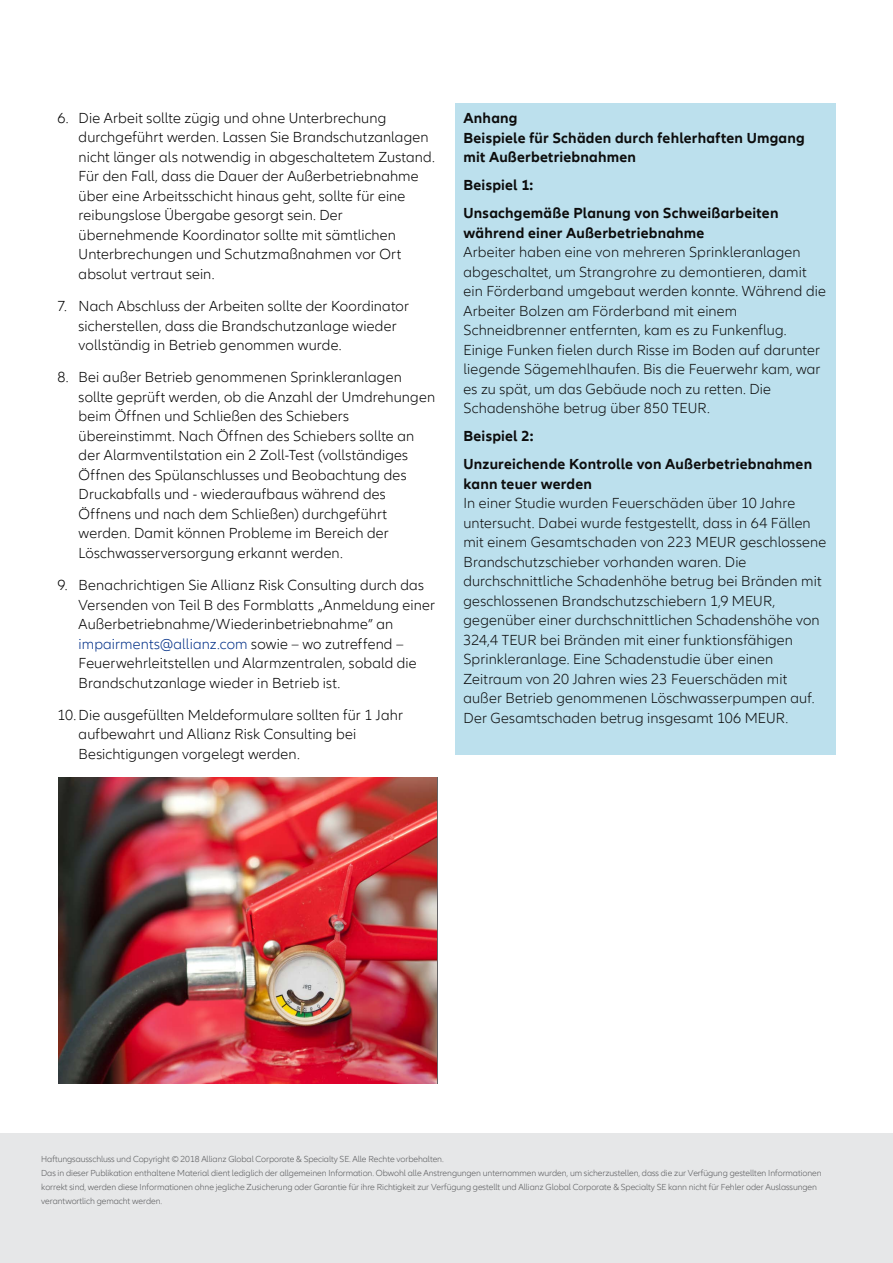
<style>
.page{position:relative;width:893px;height:1263px;background:#fff}
.page>*{position:absolute;margin:0;border:0;box-sizing:border-box;transform-origin:0 0}
.t1{font:300 15px/19.5px "Allianz Neo";letter-spacing:.01em;color:#000}
.t2{font:700 15px/19.5px "Allianz Neo";letter-spacing:.015em;color:#000}
.t3{font:300 9px/14.1px "Allianz Neo";letter-spacing:-.01em;color:#58595b}
.s1{color:#002f87}
</style>
<div class="page">
<img style="left:59px;top:777px;width:378px;height:306px">
<div style="left:455px;top:103px;width:381px;height:652px;background:#b9dfed"></div>
<div style="left:0;top:1134px;width:893px;height:129px;background:#e6e7e8"></div>
<p class="t1" style="left:79px;top:109px;width:358px;text-indent:-21px">6. Die Arbeit sollte zügig und ohne Unterbrechung durchgeführt werden. Lassen Sie Brandschutzanlagen nicht länger als notwendig in abgeschaltetem Zustand.<br>Für den Fall, dass die Dauer der Außerbetriebnahme über eine Arbeitsschicht hinaus geht, sollte für eine reibungslose Übergabe gesorgt sein. Der übernehmende Koordinator sollte mit sämtlichen Unterbrechungen und Schutzmaßnahmen vor Ort absolut vertraut sein.</p>
<p class="t1" style="left:79px;top:297px;width:332px;text-indent:-21px">7. Nach Abschluss der Arbeiten sollte der Koordinator sicherstellen, dass die Brandschutzanlage wieder vollständig in Betrieb genommen wurde.</p>
<p class="t1" style="left:79px;top:368px;width:358px;text-indent:-21px">8. Bei außer Betrieb genommenen Sprinkleranlagen sollte geprüft werden, ob die Anzahl der Umdrehungen beim Öffnen und Schließen des Schiebers übereinstimmt. Nach Öffnen des Schiebers sollte an der Alarmventilstation ein 2 Zoll-Test (vollständiges Öffnen des Spülanschlusses und Beobachtung des Druckabfalls und - wiederaufbaus während des Öffnens und nach dem Schließen) durchgeführt werden. Damit können Probleme im Bereich der Löschwasserversorgung erkannt werden.</p>
<p class="t1" style="left:79px;top:576px;width:358px;text-indent:-21px">9. Benachrichtigen Sie Allianz Risk Consulting durch das Versenden von Teil B des Formblatts „Anmeldung einer Außerbetriebnahme/Wiederinbetriebnahme” an <span class="s1">impairments@allianz.com</span> sowie – wo zutreffend – Feuerwehrleitstellen und Alarmzentralen, sobald die Brandschutzanlage wieder in Betrieb ist.</p>
<p class="t1" style="left:79px;top:706px;width:326px;text-indent:-21px">10. Die ausgefüllten Meldeformulare sollten für 1 Jahr aufbewahrt und Allianz Risk Consulting bei<br>Besichtigungen vorgelegt werden.</p>
<p class="t2" style="left:463px;top:109px;width:343px">Anhang<br>Beispiele für Schäden durch fehlerhaften Umgang mit Außerbetriebnahmen</p>
<p class="t2" style="left:463px;top:171px;width:316px;line-height:28px">Beispiel 1:<br>Unsachgemäße Planung von Schweißarbeiten</p>
<p class="t2" style="left:463px;top:223px;width:242px">während einer Außerbetriebnahme</p>
<p class="t1" style="left:463px;top:243px;width:364px">Arbeiter haben eine von mehreren Sprinkleranlagen abgeschaltet, um Strangrohre zu demontieren, damit ein Förderband umgebaut werden konnte. Während die Arbeiter Bolzen am Förderband mit einem Schneidbrenner entfernten, kam es zu Funkenflug.<br>Einige Funken fielen durch Risse im Boden auf darunter liegende Sägemehlhaufen. Bis die Feuerwehr kam, war es zu spät, um das Gebäude noch zu retten. Die Schadenshöhe betrug über 850 TEUR.</p>
<p class="t2" style="left:463px;top:422px;width:350px;line-height:28px">Beispiel 2:<br>Unzureichende Kontrolle von Außerbetriebnahmen</p>
<p class="t2" style="left:463px;top:474px;width:130px">kann teuer werden</p>
<p class="t1" style="left:463px;top:494px;width:364px">In einer Studie wurden Feuerschäden über 10 Jahre untersucht. Dabei wurde festgestellt, dass in 64 Fällen mit einem Gesamtschaden von 223 MEUR geschlossene Brandschutzschieber vorhanden waren. Die durchschnittliche Schadenhöhe betrug bei Bränden mit geschlossenen Brandschutzschiebern 1,9 MEUR, gegenüber einer durchschnittlichen Schadenshöhe von 324,4 TEUR bei Bränden mit einer funktionsfähigen Sprinkleranlage. Eine Schadenstudie über einen Zeitraum von 20 Jahren wies 23 Feuerschäden mit außer Betrieb genommenen Löschwasserpumpen auf.<br>Der Gesamtschaden betrug insgesamt 106 MEUR.</p>
<p class="t3" style="left:41px;top:1152px;width:782px">Haftungsausschluss und Copyright © 2018 Allianz Global Corporate &amp; Specialty SE. Alle Rechte vorbehalten.<br>Das in dieser Publikation enthaltene Material dient lediglich der allgemeinen Information. Obwohl alle Anstrengungen unternommen wurden, um sicherzustellen, dass die zur Verfügung gestellten Informationen korrekt sind, werden diese Informationen ohne jegliche Zusicherung oder Garantie für ihre Richtigkeit zur Verfügung gestellt und Allianz Global Corporate &amp; Specialty SE kann nicht für Fehler oder Auslassungen verantwortlich gemacht werden.</p>
</div>
